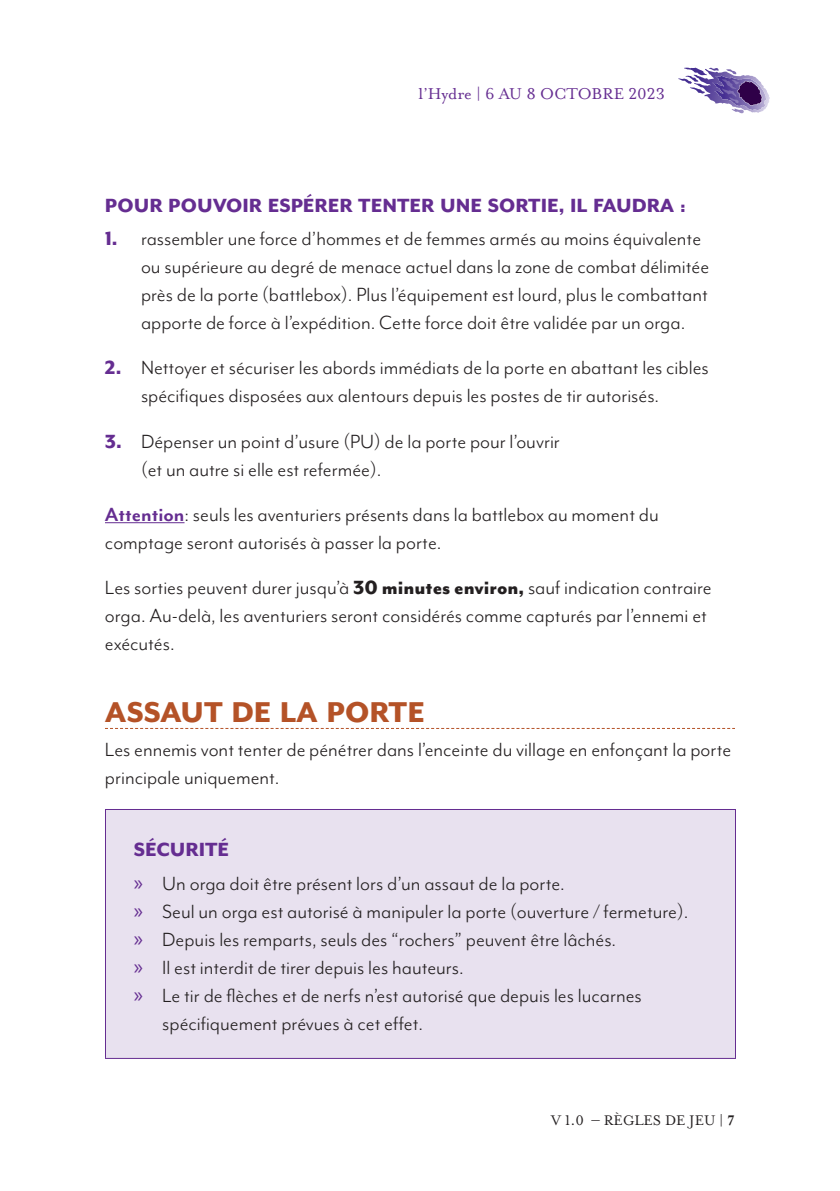
<style>
.page{position:relative;width:840px;height:1191px;background:#fff}
.page>*{position:absolute;margin:0;border:0;box-sizing:border-box;transform-origin:0 0}
.t1{font:800 33px "Mr Eaves Mod OT";color:#b45227}
.t2{font:22px/28px "Mr Eaves Mod OT";color:#231f20}
.t3{font:800 22px "Mr Eaves Mod OT";color:#652d91}
.t4{font:18px "Mrs Eaves OT";color:#652d91}
.t5{font:16px "Mrs Eaves OT";color:#231f20}
.s1{font-weight:800;color:#652d91}
.s2{font-weight:700;color:#652d91}
.s3{font-weight:800}
.s4{font-family:"Myriad Pro";color:#652d91}
.s5{font-weight:700}
</style>
<div class="page">
<svg style="left:678px;top:68px;width:86px;height:45px"></svg>
<hr style="left:105px;top:522px;width:79px;height:1px;background:#652d91">
<svg style="left:105px;top:728px;width:629px;height:1px"></svg>
<div style="left:105px;top:809px;width:630px;height:249px;background:#e8e1ef"></div>
<hr style="left:105px;top:809px;width:630px;height:1px;background:#652d91">
<hr style="left:105px;top:810px;width:1px;height:248px;background:#652d91">
<hr style="left:734px;top:810px;width:1px;height:248px;background:#652d91">
<hr style="left:105px;top:1058px;width:630px;height:1px;background:#652d91">
<p class="t4" style="left:418px;top:84px;width:248px">l’Hydre | 6 AU 8 OCTOBRE 2023</p>
<p class="t3" style="left:105px;top:192px;width:582px">POUR POUVOIR ESPÉRER TENTER UNE SORTIE, IL FAUDRA :</p>
<p class="t2" style="left:141px;top:225px;width:569px;text-indent:-36px"><span class="s1">1.</span> rassembler une force d’hommes et de femmes armés au moins équivalente ou supérieure au degré de menace actuel dans la zone de combat délimitée près de la porte (battlebox). Plus l’équipement est lourd, plus le combattant apporte de force à l’expédition. Cette force doit être validée par un orga.</p>
<p class="t2" style="left:141px;top:354px;width:569px;text-indent:-36px"><span class="s1">2.</span> Nettoyer et sécuriser les abords immédiats de la porte en abattant les cibles spécifiques disposées aux alentours depuis les postes de tir autorisés.</p>
<p class="t2" style="left:141px;top:427px;width:420px;text-indent:-36px"><span class="s1">3.</span> Dépenser un point d’usure (PU) de la porte pour l’ouvrir (et un autre si elle est refermée).</p>
<p class="t2" style="left:105px;top:500px;width:555px"><span class="s2">Attention</span>: seuls les aventuriers présents dans la battlebox au moment du comptage seront autorisés à passer la porte.</p>
<p class="t2" style="left:105px;top:573px;width:608px">Les sorties peuvent durer jusqu’à <span class="s3">30 minutes environ,</span> sauf indication contraire orga. Au-delà, les aventuriers seront considérés comme capturés par l’ennemi et exécutés.</p>
<h1 class="t1" style="left:105px;top:693px;width:321px">ASSAUT DE LA PORTE</h1>
<p class="t2" style="left:105px;top:735px;width:627px">Les ennemis vont tenter de pénétrer dans l’enceinte du village en enfonçant la porte principale uniquement.</p>
<p class="t2" style="left:134px;top:832px;width:432px;line-height:33.6px"><span class="s1">SÉCURITÉ<br></span><span class="s4">»</span> Un orga doit être présent lors d’un assaut de la porte.</p>
<p class="t2" style="left:134px;top:897px;width:555px"><span class="s4">»</span> Seul un orga est autorisé à manipuler la porte (ouverture / fermeture).</p>
<p class="t2" style="left:134px;top:925px;width:483px"><span class="s4">»</span> Depuis les remparts, seuls des “rochers” peuvent être lâchés.</p>
<p class="t2" style="left:134px;top:953px;width:331px"><span class="s4">»</span> Il est interdit de tirer depuis les hauteurs.</p>
<p class="t2" style="left:134px;top:981px;width:509px"><span class="s4">»</span> Le tir de flèches et de nerfs n’est autorisé que depuis les lucarnes</p>
<p class="t2" style="left:162px;top:1009px;width:262px">spécifiquement prévues à cet effet.</p>
<p class="t5" style="left:550px;top:1110px;width:185px">V 1.0 – RÈGLES DE JEU | <span class="s5">7</span></p>
</div>
